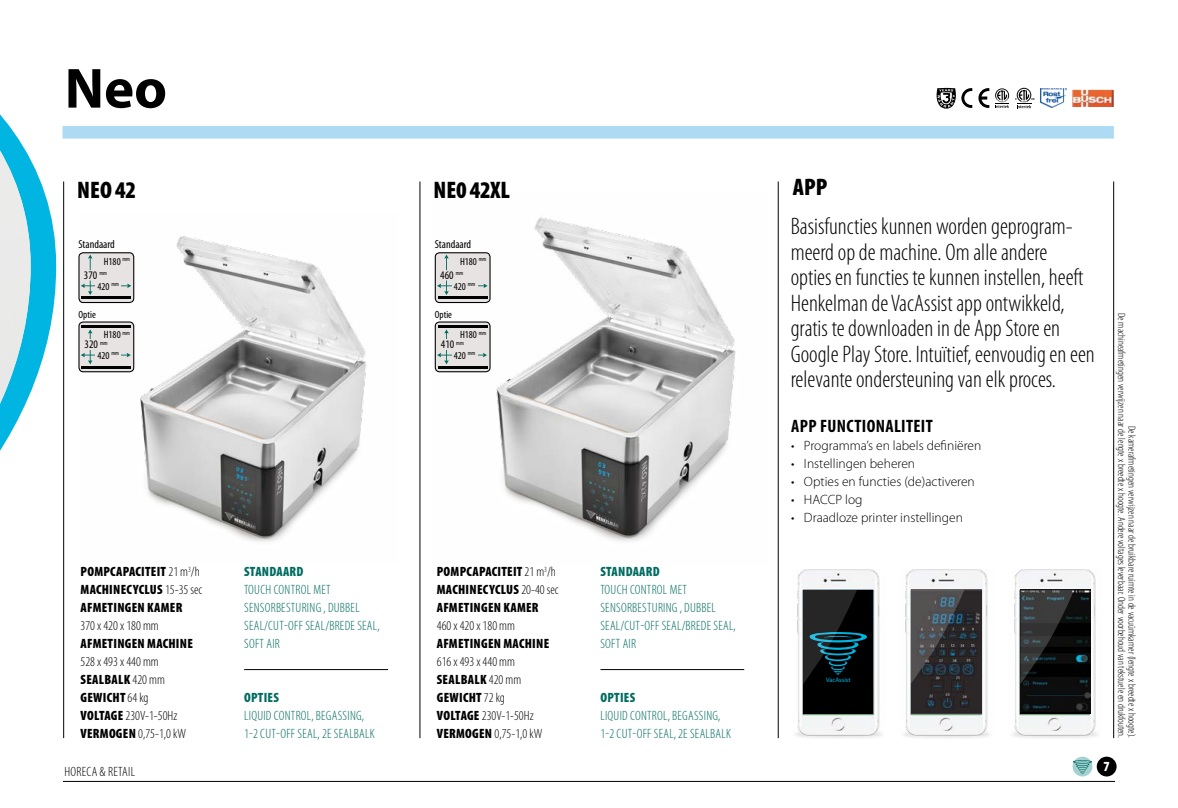
<style>
.page{position:relative;width:1178px;height:808px;background:#fff}
.page>*{position:absolute;margin:0;border:0;box-sizing:border-box;transform-origin:0 0}
.t1{font:700 57px "Myriad Pro";color:#000}
.t2{font:300 condensed 24px/25.5px "Myriad Pro";color:#000}
.t3{font:900 condensed 24px "Myriad Pro";color:#000}
.t4{font:700 condensed 18px "Myriad Pro";letter-spacing:.02em;color:#000}
.t5{font:900 condensed 13.95px "Myriad Pro";color:#fff}
.t6{font:300 condensed 13.5px/18px "Myriad Pro";letter-spacing:.02em;color:#006c60}
.t7{font:300 condensed 13.5px/18px "Myriad Pro";color:#000}
.t8{font:900 condensed 13.5px/18px "Myriad Pro";letter-spacing:.02em;color:#000}
.t9{font:300 13.5px "Myriad Pro";color:#000}
.t10{font:900 condensed 13.5px "Myriad Pro";letter-spacing:.02em;color:#006c60}
.t11{font:300 condensed 13.5px "Myriad Pro";letter-spacing:.02em;color:#000}
.t12{font:condensed 11.55px "Myriad Pro";color:#000}
.t13{font:300 condensed 10.5px/10.5px "Myriad Pro";color:#000;text-align:right}
.t14{font:condensed 10.5px/20.7px "Myriad Pro";color:#000}
.t15{font:6.45px "Myriad Pro";color:#00b5e2}
.s1{font-weight:300}
.s2{font-weight:900}
</style>
<div class="page">
<hr style="left:63px;top:781px;width:1052px;height:1px;background:#000">
<div style="left:1097px;top:757px;width:19px;height:19px;background:#000;border-radius:50%"></div>
<div style="left:1072px;top:757px;width:20px;height:19px;background:#a5d1d2;border-radius:50%"></div>
<svg style="left:1073px;top:760px;width:19px;height:4px"></svg>
<svg style="left:1075px;top:761px;width:15px;height:14px"></svg>
<div style="left:62px;top:126px;width:1052px;height:13px;background:#addbf3"></div>
<svg style="left:31px;top:161px;width:25px;height:230px;fill:#00b5e2"></svg>
<svg style="left:0;top:114px;width:26px;height:337px"></svg>
<img style="left:0;top:150px;width:31px;height:254px">
<hr style="left:420px;top:181px;width:1px;height:557px;background:#000">
<hr style="left:63px;top:181px;width:1px;height:557px;background:#000">
<hr style="left:1113px;top:181px;width:1px;height:557px;background:#000">
<hr style="left:778px;top:181px;width:1px;height:557px;background:#000">
<hr style="left:600px;top:669px;width:144px;height:1px;background:#000">
<hr style="left:244px;top:669px;width:144px;height:1px;background:#000">
<svg style="left:936px;top:88px;width:36px;height:21px"></svg>
<svg style="left:978px;top:88px;width:11px;height:20px"></svg>
<svg style="left:1015px;top:88px;width:19px;height:20px"></svg>
<svg style="left:995px;top:88px;width:14px;height:20px"></svg>
<img style="left:1041px;top:88px;width:26px;height:20px">
<img style="left:1072px;top:90px;width:42px;height:17px">
<img style="left:795px;top:569px;width:87px;height:169px">
<img style="left:903px;top:569px;width:87px;height:169px">
<img style="left:1012px;top:569px;width:86px;height:169px">
<div style="left:803px;top:590px;width:70px;height:124px;background:#000"></div>
<img style="left:912px;top:590px;width:69px;height:124px">
<img style="left:1020px;top:590px;width:70px;height:124px">
<img style="left:79px;top:236px;width:288px;height:306px">
<img style="left:434px;top:217px;width:302px;height:324px">
<svg style="left:803px;top:590px;width:64px;height:94px"></svg>
<svg style="left:910px;top:590px;width:54px;height:94px;background:#424549"></svg>
<svg style="left:1020px;top:590px;width:54px;height:94px;background:#242627"></svg>
<h1 class="t1" style="left:65px;top:56px;width:104px">Neo</h1>
<p class="t3" style="left:77px;top:177px;width:60px">NEO 42</p>
<p class="t3" style="left:433px;top:177px;width:78px">NE0 42XL</p>
<p class="t12" style="left:78px;top:238px;width:38px">Standaard</p>
<p class="t12" style="left:435px;top:238px;width:38px">Standaard</p>
<p class="t14" style="left:104px;top:251px;width:28px">H180 <sup>mm</sup></p>
<p class="t12" style="left:84px;top:269px;width:24px">370 <sup>mm</sup></p>
<p class="t14" style="left:98px;top:276px;width:23px">420 <sup>mm</sup></p>
<p class="t14" style="left:460px;top:251px;width:28px">H180 <sup>mm</sup></p>
<p class="t12" style="left:440px;top:269px;width:24px">460 <sup>mm</sup></p>
<p class="t14" style="left:454px;top:276px;width:23px">420 <sup>mm</sup></p>
<p class="t14" style="left:78px;top:304px;width:19px">Optie</p>
<p class="t14" style="left:435px;top:304px;width:19px">Optie</p>
<p class="t14" style="left:98px;top:325px;width:34px;text-indent:6px">H180 <sup>mm<br></sup>420 <sup>mm</sup></p>
<p class="t12" style="left:85px;top:338px;width:24px">320 <sup>mm</sup></p>
<p class="t14" style="left:454px;top:325px;width:34px;text-indent:6px">H180 <sup>mm<br></sup>420 <sup>mm</sup></p>
<p class="t12" style="left:441px;top:338px;width:24px">410 <sup>mm</sup></p>
<p class="t8" style="left:81px;top:563px;width:123px">POMPCAPACITEIT <span class="s1">21 m</span><sup>3</sup><span class="s1">/h<br></span>MACHINECYCLUS <span class="s1">15-35 sec<br></span>AFMETINGEN KAMER</p>
<p class="t7" style="left:81px;top:617px;width:80px">370 x 420 x 180 mm</p>
<p class="t8" style="left:81px;top:635px;width:114px">AFMETINGEN MACHINE</p>
<p class="t7" style="left:81px;top:653px;width:107px">528 x 493 x 440 mm<br><span class="s2">SEALBALK</span> 420 mm<br><span class="s2">GEWICHT</span> 64 kg<br><span class="s2">VOLTAGE</span> 230V-1-50Hz<br><span class="s2">VERMOGEN</span> 0,75-1,0 kW</p>
<p class="t11" style="left:64px;top:765px;width:72px">HORECA &amp; RETAIL</p>
<p class="t10" style="left:244px;top:564px;width:61px">STANDAARD</p>
<p class="t6" style="left:244px;top:581px;width:137px">TOUCH CONTROL MET<br>SENSORBESTURING , DUBBEL<br>SEAL/CUT-OFF SEAL/BREDE SEAL,<br>SOFT AIR</p>
<p class="t10" style="left:244px;top:690px;width:36px">OPTIES</p>
<p class="t6" style="left:244px;top:707px;width:132px">LIQUID CONTROL, BEGASSING,<br>1-2 CUT-OFF SEAL, 2E SEALBALK</p>
<p class="t8" style="left:437px;top:563px;width:123px">POMPCAPACITEIT <span class="s1">21 m</span><sup>3</sup><span class="s1">/h<br></span>MACHINECYCLUS <span class="s1">20-40 sec<br></span>AFMETINGEN KAMER</p>
<p class="t7" style="left:437px;top:617px;width:80px">460 x 420 x 180 mm</p>
<p class="t8" style="left:437px;top:635px;width:114px">AFMETINGEN MACHINE</p>
<p class="t7" style="left:437px;top:653px;width:107px">616 x 493 x 440 mm<br><span class="s2">SEALBALK</span> 420 mm<br><span class="s2">GEWICHT</span> 72 kg<br><span class="s2">VOLTAGE</span> 230V-1-50Hz<br><span class="s2">VERMOGEN</span> 0,75-1,0 kW</p>
<p class="t10" style="left:600px;top:564px;width:61px">STANDAARD</p>
<p class="t6" style="left:600px;top:581px;width:137px">TOUCH CONTROL MET<br>SENSORBESTURING , DUBBEL<br>SEAL/CUT-OFF SEAL/BREDE SEAL,<br>SOFT AIR</p>
<p class="t10" style="left:600px;top:690px;width:36px">OPTIES</p>
<p class="t6" style="left:600px;top:707px;width:132px">LIQUID CONTROL, BEGASSING,<br>1-2 CUT-OFF SEAL, 2E SEALBALK</p>
<p class="t3" style="left:793px;top:173px;width:36px">APP</p>
<p class="t2" style="left:791px;top:214px;width:305px">Basisfuncties kunnen worden geprogram&shy;meerd op de machine. Om alle andere<br>opties en functies te kunnen instellen, heeft Henkelman de VacAssist app ontwikkeld, gratis te downloaden in de App Store en Google Play Store. Intuïtief, eenvoudig en een relevante ondersteuning van elk proces.</p>
<p class="t4" style="left:791px;top:416px;width:143px">APP FUNCTIONALITEIT</p>
<p class="t9" style="left:791px;top:438px;width:192px">• Programma’s en labels definiëren</p>
<p class="t9" style="left:791px;top:456px;width:125px">• Instellingen beheren</p>
<p class="t9" style="left:791px;top:474px;width:185px">• Opties en functies (de)activeren</p>
<p class="t9" style="left:791px;top:492px;width:73px">• HACCP log</p>
<p class="t9" style="left:791px;top:510px;width:173px">• Draadloze printer instellingen</p>
<p class="t15" style="left:826px;top:676px;width:26px">VacAssist</p>
<p class="t13" style="left:1137px;top:313px;width:427px;rotate:90deg">De kamerafmetingen verwijzen naar de bruikbare ruimte in de vacuümkamer (lengte x breedte x hoogte).<br>De machineafmetingen verwijzen naar de lengte x breedte x hoogte. Andere voltages leverbaar. Onder voorbehoud van tekstuele en drukfouten.</p>
<p class="t5" style="left:1103px;top:758px;width:8px">7</p>
</div>
